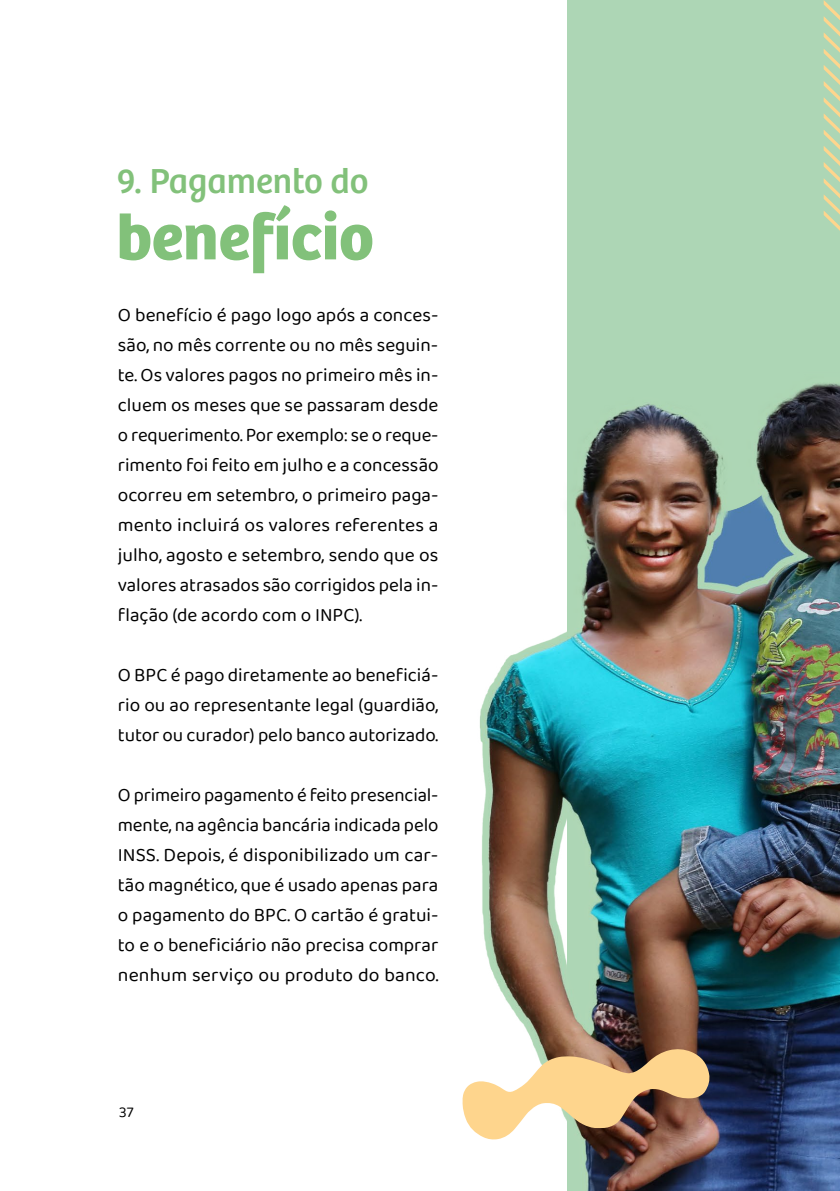
<style>
.page{position:relative;width:840px;height:1191px;background:#fff}
.page>*{position:absolute;margin:0;border:0;box-sizing:border-box;transform-origin:0 0}
.t1{font:700 66px "Bree";color:#82c17a}
.t2{font:36px "Bree";color:#82c17a}
.t3{font:19px/30px "Baloo Chettan 2";color:#000;text-align:justify}
.t4{font:15px "Baloo Chettan 2";color:#000}
</style>
<div class="page">
<img style="left:480px;top:6px;width:359px;height:1185px">
<svg style="left:821px;top:0;width:18px;height:249px;background:#bed5ac"></svg>
<svg style="left:462px;top:1048px;width:248px;height:91px"></svg>
<h2 class="t2" style="left:116px;top:160px;width:253px">9. Pagamento do</h2>
<h1 class="t1" style="left:116px;top:197px;width:258px">benefício</h1>
<p class="t3" style="left:118px;top:299px;width:322px">O benefício é pago logo após a conces&shy;são, no mês corrente ou no mês seguin&shy;te. Os valores pagos no primeiro mês in&shy;cluem os meses que se passaram desde o requerimento. Por exemplo: se o reque&shy;rimento foi feito em julho e a concessão ocorreu em setembro, o primeiro paga&shy;mento incluirá os valores referentes a julho, agosto e setembro, sendo que os valores atrasados são corrigidos pela in&shy;flação (de acordo com o INPC).</p>
<p class="t3" style="left:118px;top:659px;width:322px">O BPC é pago diretamente ao beneficiá&shy;rio ou ao representante legal (guardião, tutor ou curador) pelo banco autorizado.</p>
<p class="t3" style="left:118px;top:779px;width:322px">O primeiro pagamento é feito presencial&shy;mente, na agência bancária indicada pelo INSS. Depois, é disponibilizado um car&shy;tão magnético, que é usado apenas para o pagamento do BPC. O cartão é gratui&shy;to e o beneficiário não precisa comprar nenhum serviço ou produto do banco.</p>
<p class="t4" style="left:119px;top:1101px;width:16px">37</p>
</div>
